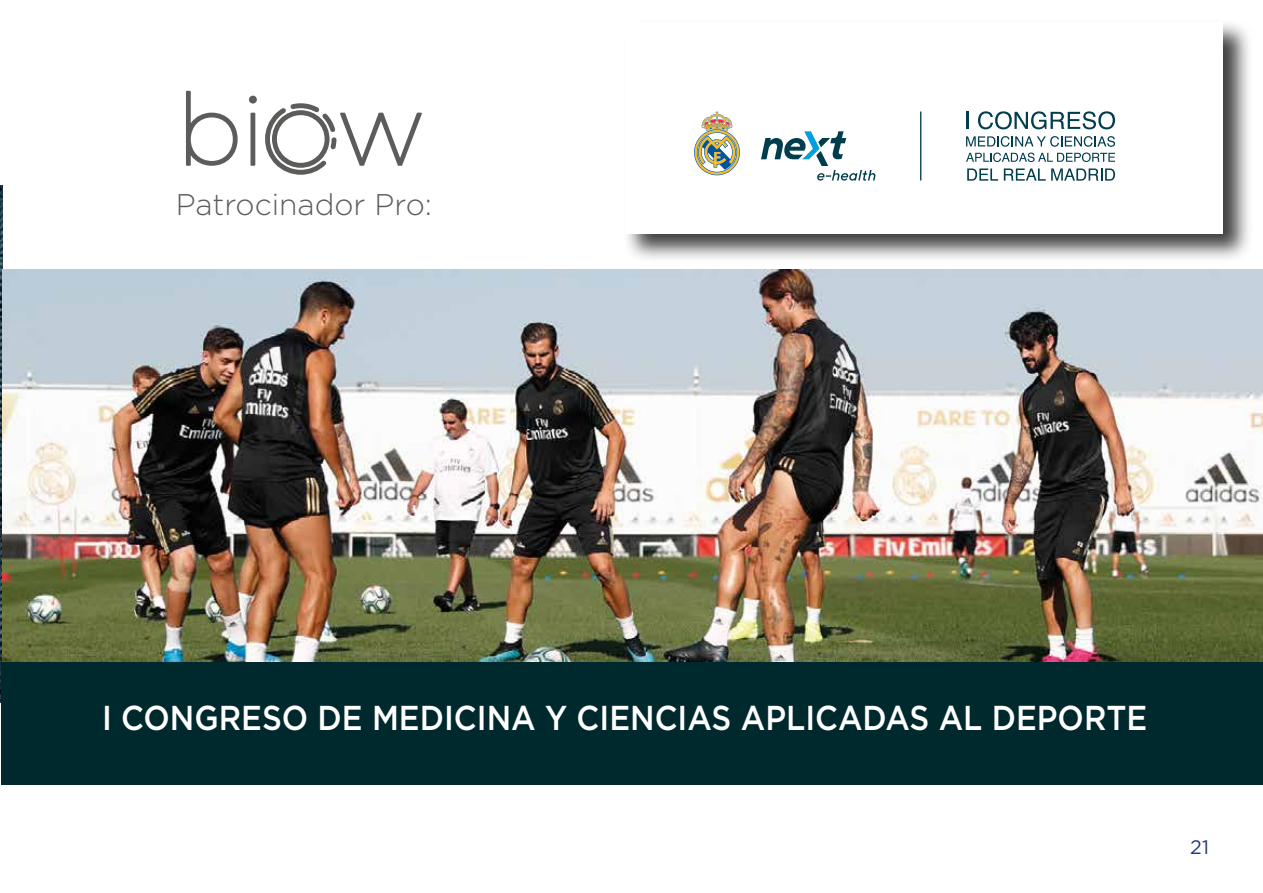
<style>
.page{position:relative;width:1263px;height:893px;background:#fff}
.page>*{position:absolute;margin:0;border:0;box-sizing:border-box;transform-origin:0 0}
.t1{font:500 34.5px "Gotham";color:#fff;scale:.9 1}
.t2{font:300 29.85px "Gotham";color:#5c5c5b}
.t3{font:19.5px "Gotham";color:#283583}
</style>
<div class="page">
<img style="left:0;top:186px;width:2px;height:517px">
<img style="left:3px;top:270px;width:1260px;height:392px">
<div style="left:1px;top:662px;width:1262px;height:123px;background:#00292d"></div>
<div style="left:622px;top:19px;width:631px;height:244px;background:#000;opacity:.75"></div>
<div style="left:625px;top:22px;width:598px;height:211px;background:#fff"></div>
<svg style="left:694px;top:111px;width:46px;height:64px"></svg>
<svg style="left:761px;top:131px;width:114px;height:50px"></svg>
<hr style="left:920px;top:111px;width:1px;height:70px;background:#003d4d">
<svg style="left:966px;top:112px;width:2px;height:17px"></svg>
<svg style="left:978px;top:111px;width:137px;height:18px"></svg>
<svg style="left:966px;top:136px;width:149px;height:11px"></svg>
<svg style="left:966px;top:153px;width:149px;height:9px"></svg>
<svg style="left:967px;top:168px;width:31px;height:13px"></svg>
<svg style="left:1004px;top:168px;width:111px;height:13px"></svg>
<svg style="left:186px;top:91px;width:52px;height:75px"></svg>
<div style="left:249px;top:96px;width:8px;height:8px;background:#5c5c5b;border-radius:50%"></div>
<div style="left:250px;top:113px;width:5px;height:53px;background:#5c5c5b"></div>
<svg style="left:265px;top:103px;width:157px;height:72px"></svg>
<p class="t2" style="left:176px;top:186px;width:258px">Patrocinador Pro:</p>
<p class="t1" style="left:102px;top:695px;width:1163px">I CONGRESO DE MEDICINA Y CIENCIAS APLICADAS AL DEPORTE</p>
<p class="t3" style="left:1190px;top:835px;width:20px">21</p>
</div>
